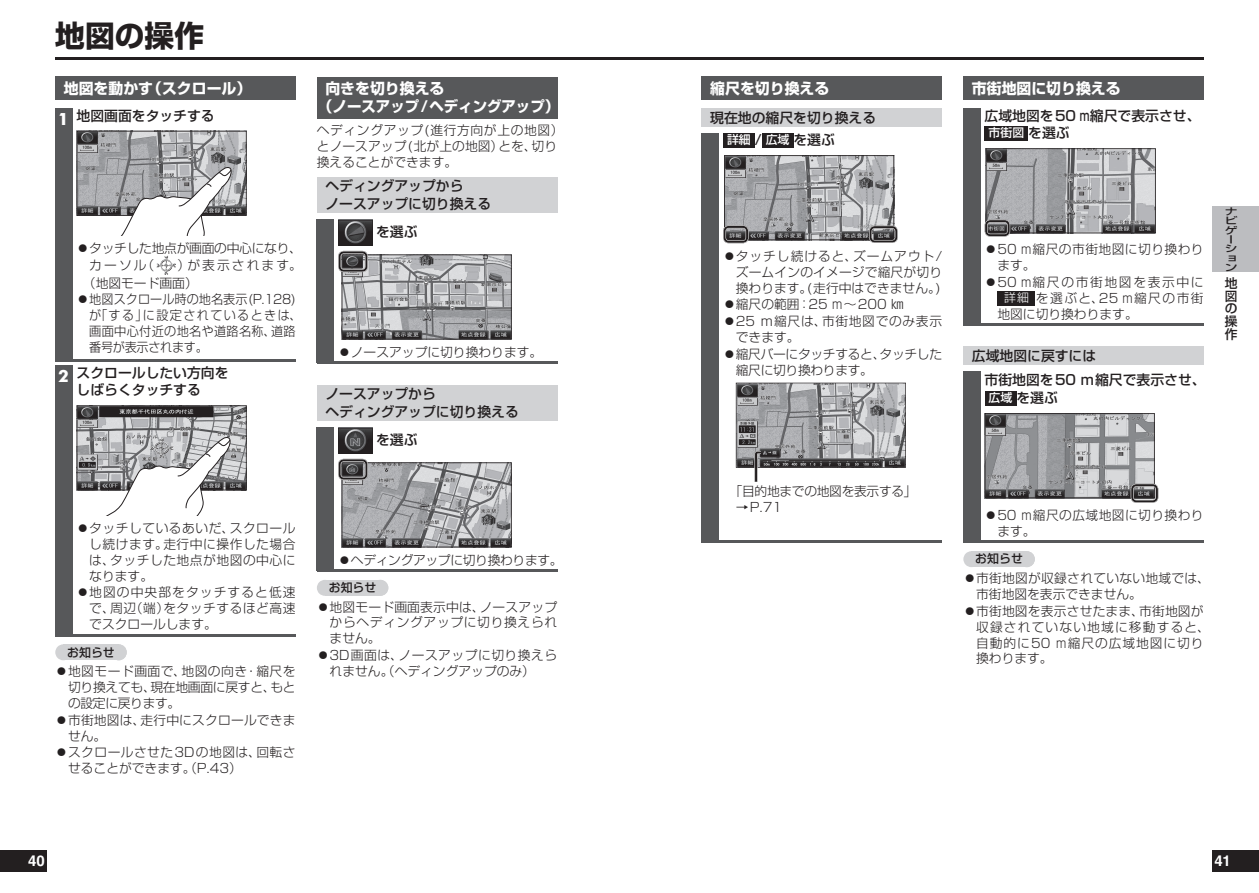
<style>
.page{position:relative;width:1259px;height:893px;background:#fff}
.page>*{position:absolute;margin:0;border:0;box-sizing:border-box;transform-origin:0 0}
.t1{font:29.7px "Shin Go Pro Bold 90 msp RKSJ H";color:#231f20}
.t2{font:14.85px/18.6px "Shin Go Pro Bold 90 msp RKSJ H";color:#fff}
.t3{font:700 14.85px "Helvetica";color:#fff}
.t4{font:13.8px/17.5px "Shin Go Pro Medium 90 msp RKSJ H";color:#231f20}
.t5{font:12.75px/15.9px "Shin Go Pro Light 90 msp RKSJ H";letter-spacing:.015em;color:#231f20}
.t6{font:12.75px/15.9px "Shin Go Pro Light 90 msp RKSJ H";letter-spacing:-.025em;color:#231f20}
.t7{font:12.75px/15.9px "Shin Go Pro Light 90 msp RKSJ H";letter-spacing:.07em;color:#231f20}
.t8{font:12.75px/15.9px "Shin Go Pro Light 90 msp RKSJ H";letter-spacing:.035em;color:#231f20}
.t9{font:12.75px/15.9px "Shin Go Pro Light 90 msp RKSJ H";letter-spacing:.04em;color:#231f20}
.t10{font:12.75px/17px "Shin Go Pro Light 90 msp RKSJ H";letter-spacing:-.02em;color:#231f20}
.t11{font:12.75px/15.9px "Shin Go Pro Light 90 msp RKSJ H";letter-spacing:.05em;color:#231f20}
.t12{font:12.75px/18px "Shin Go Pro Light 90 msp RKSJ H";letter-spacing:.08em;color:#231f20}
.t13{font:12.75px "Shin Go Pro Light 90 msp RKSJ H";letter-spacing:.13em;color:#231f20}
.t14{font:12.75px "Shin Go Pro Light 90 msp RKSJ H";letter-spacing:.115em;color:#231f20}
.t15{font:12.75px/12.8px "Shin Go Pro Medium 90 msp RKSJ V";color:#231f20;text-align:justify}
.t16{font:11.85px "Shin Go Pro Medium 90 msp RKSJ H";color:#231f20}
.t17{font:11.85px "Shin Go Pro Medium 90 msp RKSJ H";color:#fff}
.t18{font:9.6px/9.3px "Shin Go Pro Medium 90 msp RKSJ V";color:#231f20;scale:1.33 1}
.s1{font-family:"Futura";font-weight:700;font-size:15.9px;color:#fff}
.s2{font-size:13.8px;color:#231f20}
.s3{font-size:11.85px;color:#fff}
</style>
<div class="page">
<div style="left:0;top:850px;width:47px;height:22px;background:#231f20"></div>
<div style="left:1212px;top:850px;width:47px;height:22px;background:#231f20"></div>
<div style="left:1212px;top:206px;width:47px;height:66px;background:#bcbdc0"></div>
<hr style="left:55px;top:57px;width:574px;height:3px;background:#231f20">
<hr style="left:629px;top:57px;width:574px;height:3px;background:#231f20">
<svg style="left:55px;top:644px;width:72px;height:16px"></svg>
<div style="left:55px;top:77px;width:241px;height:23px;background:#57585a"></div>
<div style="left:55px;top:108px;width:17px;height:252px;background:#57585a"></div>
<hr style="left:55px;top:359px;width:241px;height:2px;background:#57585a">
<svg style="left:77px;top:131px;width:170px;height:104px"></svg>
<img style="left:156px;top:256px;width:19px;height:18px">
<div style="left:55px;top:365px;width:17px;height:270px;background:#57585a"></div>
<hr style="left:55px;top:634px;width:241px;height:2px;background:#57585a">
<svg style="left:77px;top:405px;width:170px;height:110px"></svg>
<svg style="left:317px;top:580px;width:71px;height:16px"></svg>
<div style="left:317px;top:77px;width:240px;height:42px;background:#57585a"></div>
<div style="left:317px;top:177px;width:240px;height:36px;background:#d1d2d4"></div>
<div style="left:317px;top:219px;width:17px;height:144px;background:#57585a"></div>
<hr style="left:317px;top:362px;width:240px;height:2px;background:#57585a">
<svg style="left:338px;top:220px;width:174px;height:119px"></svg>
<div style="left:317px;top:385px;width:240px;height:36px;background:#d1d2d4"></div>
<div style="left:317px;top:427px;width:17px;height:144px;background:#57585a"></div>
<hr style="left:317px;top:569px;width:240px;height:3px;background:#57585a">
<svg style="left:338px;top:428px;width:174px;height:119px"></svg>
<div style="left:702px;top:77px;width:240px;height:23px;background:#57585a"></div>
<div style="left:702px;top:108px;width:240px;height:18px;background:#d1d2d4"></div>
<div style="left:702px;top:133px;width:17px;height:408px;background:#57585a"></div>
<hr style="left:702px;top:540px;width:240px;height:2px;background:#57585a">
<div style="left:723px;top:133px;width:32px;height:14px;background:#231f20"></div>
<div style="left:761px;top:133px;width:32px;height:14px;background:#231f20"></div>
<svg style="left:723px;top:155px;width:175px;height:88px;background:#9f9fa2"></svg>
<svg style="left:736px;top:383px;width:170px;height:99px;background:#a6a6a8"></svg>
<svg style="left:963px;top:551px;width:72px;height:16px"></svg>
<div style="left:963px;top:77px;width:240px;height:23px;background:#57585a"></div>
<div style="left:963px;top:108px;width:17px;height:216px;background:#57585a"></div>
<hr style="left:963px;top:323px;width:240px;height:2px;background:#57585a">
<div style="left:984px;top:126px;width:44px;height:15px;background:#231f20"></div>
<div style="left:997px;top:291px;width:37px;height:15px;background:#231f20"></div>
<svg style="left:984px;top:148px;width:171px;height:89px;background:#a2a3a6"></svg>
<div style="left:963px;top:347px;width:240px;height:18px;background:#d1d2d4"></div>
<div style="left:963px;top:371px;width:17px;height:171px;background:#57585a"></div>
<hr style="left:963px;top:541px;width:240px;height:2px;background:#57585a">
<div style="left:984px;top:391px;width:32px;height:14px;background:#231f20"></div>
<svg style="left:984px;top:413px;width:174px;height:90px;background:#9fa0a3"></svg>
<h1 class="t1" style="left:55px;top:25px;width:150px">地図の操作</h1>
<p class="t2" style="left:64px;top:81px;width:189px">地図を動かす（スクロール）</p>
<p class="t4" style="left:58px;top:108px;width:158px"><span class="s1">1</span> 地図画面をタッチする</p>
<p class="t10" style="left:89px;top:241px;width:214px;text-indent:-13px">●タッチした地点が画面の中心になり、カーソル（</p>
<p class="t12" style="left:83px;top:257px;width:220px;text-indent:95px">）が表示されます。（地図モード画面）</p>
<p class="t5" style="left:89px;top:293px;width:214px;text-indent:-13px">●地図スクロール時の地名表示(P.128)が「する」に設定されているときは、画面中心付近の地名や道路名称、道路番号が表示されます。</p>
<p class="t4" style="left:77px;top:366px;width:154px;text-indent:-18px"><span class="s1">2</span> スクロールしたい方向をしばらくタッチする</p>
<p class="t2" style="left:318px;top:81px;width:243px;text-indent:7px">向きを切り換える<br>（ノースアップ/ヘディングアップ）</p>
<p class="t5" style="left:317px;top:124px;width:248px">ヘディングアップ(進行方向が上の地図）とノースアップ(北が上の地図）とを、切り換えることができます。</p>
<p class="t4" style="left:325px;top:179px;width:167px">ヘディングアップから<br>ノースアップに切り換える</p>
<p class="t4" style="left:376px;top:225px;width:43px">を選ぶ</p>
<p class="t5" style="left:338px;top:346px;width:206px">● ノースアップに切り換わります。</p>
<p class="t4" style="left:325px;top:387px;width:195px">ノースアップから<br>ヘディングアップに切り換える</p>
<p class="t4" style="left:376px;top:433px;width:43px">を選ぶ</p>
<p class="t5" style="left:89px;top:522px;width:208px;text-align:justify;text-indent:-13px">●タッチしているあいだ、スクロールし続けます。走行中に操作した場合は、タッチした地点が地図の中心になります。</p>
<p class="t5" style="left:89px;top:586px;width:208px;text-align:justify;text-indent:-13px">●地図の中央部をタッチすると低速で、周辺（端）をタッチするほど高速でスクロールします。</p>
<p class="t16" style="left:55px;top:648px;width:73px">　お知らせ　</p>
<p class="t5" style="left:68px;top:665px;width:229px;text-align:justify;text-indent:-13px">●地図モード画面で、地図の向き・縮尺を切り換えても、現在地画面に戻すと、もとの設定に戻ります。</p>
<p class="t5" style="left:68px;top:714px;width:229px;text-indent:-13px">● 市街地図は、走行中にスクロールできません。</p>
<p class="t8" style="left:68px;top:746px;width:229px;text-indent:-13px">● スクロールさせた3Dの地図は、回転させることができます。（P.43）</p>
<p class="t6" style="left:338px;top:554px;width:226px">● ヘディングアップに切り換わります。</p>
<p class="t16" style="left:317px;top:583px;width:73px">　お知らせ　</p>
<p class="t5" style="left:330px;top:600px;width:229px;text-align:justify;text-indent:-13px">●地図モード画面表示中は、ノースアップからヘディングアップに切り換えられません。</p>
<p class="t9" style="left:330px;top:649px;width:229px;text-indent:-13px">●3D画面は、ノースアップに切り換えられません。（ヘディングアップのみ）</p>
<p class="t2" style="left:710px;top:81px;width:121px">縮尺を切り換える</p>
<p class="t4" style="left:710px;top:111px;width:167px">現在地の縮尺を切り換える</p>
<p class="t17" style="left:727px;top:135px;width:109px">詳細 <span class="s2">/</span> 広域 <span class="s2">を選ぶ</span></p>
<p class="t5" style="left:736px;top:250px;width:208px;text-align:justify;text-indent:-13px">●タッチし続けると、ズームアウト/ズームインのイメージで縮尺が切り換わります。(走行中はできません。)</p>
<p class="t5" style="left:723px;top:298px;width:182px">●縮尺の範囲：25 m～200 ㎞</p>
<p class="t11" style="left:736px;top:315px;width:208px;text-indent:-13px">● 25 m縮尺は、市街地図でのみ表示できます。</p>
<p class="t6" style="left:736px;top:348px;width:208px;text-indent:-13px">● 縮尺バーにタッチすると、タッチした縮尺に切り換わります。</p>
<p class="t2" style="left:972px;top:81px;width:150px">市街地図に切り換える</p>
<p class="t4" style="left:984px;top:108px;width:217px">広域地図を50 ｍ縮尺で表示させ、</p>
<p class="t17" style="left:988px;top:128px;width:83px">市街図 <span class="s2">を選ぶ</span></p>
<p class="t8" style="left:997px;top:243px;width:208px;text-indent:-13px">● 50 m縮尺の市街地図に切り換わります。</p>
<p class="t13" style="left:984px;top:277px;width:220px">● 50 m縮尺の市街地図を表示中に</p>
<p class="t14" style="left:1004px;top:293px;width:201px"><span class="s3">詳細</span> を選ぶと、25 m縮尺の市街</p>
<p class="t5" style="left:997px;top:308px;width:142px">地図に切り換わります。</p>
<p class="t4" style="left:984px;top:345px;width:223px;line-height:24.5px;text-indent:-13px">広域地図に戻すには<br>市街地図を50 m縮尺で表示させ、</p>
<p class="t4" style="left:988px;top:391px;width:71px"><span class="s3">広域</span> を選ぶ</p>
<p class="t18" style="left:1225px;top:208px;width:11px">ナビゲーション</p>
<p class="t15" style="left:1225px;top:278px;width:14px">地図の操作</p>
<p class="t6" style="left:729px;top:485px;width:189px">「目的地までの地図を表示する」</p>
<p class="t5" style="left:736px;top:501px;width:48px">→P.71</p>
<p class="t5" style="left:997px;top:509px;width:208px;text-indent:-13px">● 50 m縮尺の広域地図に切り換わります。</p>
<p class="t16" style="left:963px;top:554px;width:73px">　お知らせ　</p>
<p class="t5" style="left:976px;top:572px;width:235px;text-indent:-13px">●市街地図が収録されていない地域では、市街地図を表示できません。</p>
<p class="t7" style="left:976px;top:605px;width:235px;text-indent:-13px">● 市街地図を表示させたまま、市街地図が収録されていない地域に移動すると、自動的に50 m縮尺の広域地図に切り換わります。</p>
<p class="t3" style="left:28px;top:856px;width:18px">40</p>
<p class="t3" style="left:1214px;top:856px;width:18px">41</p>
</div>
